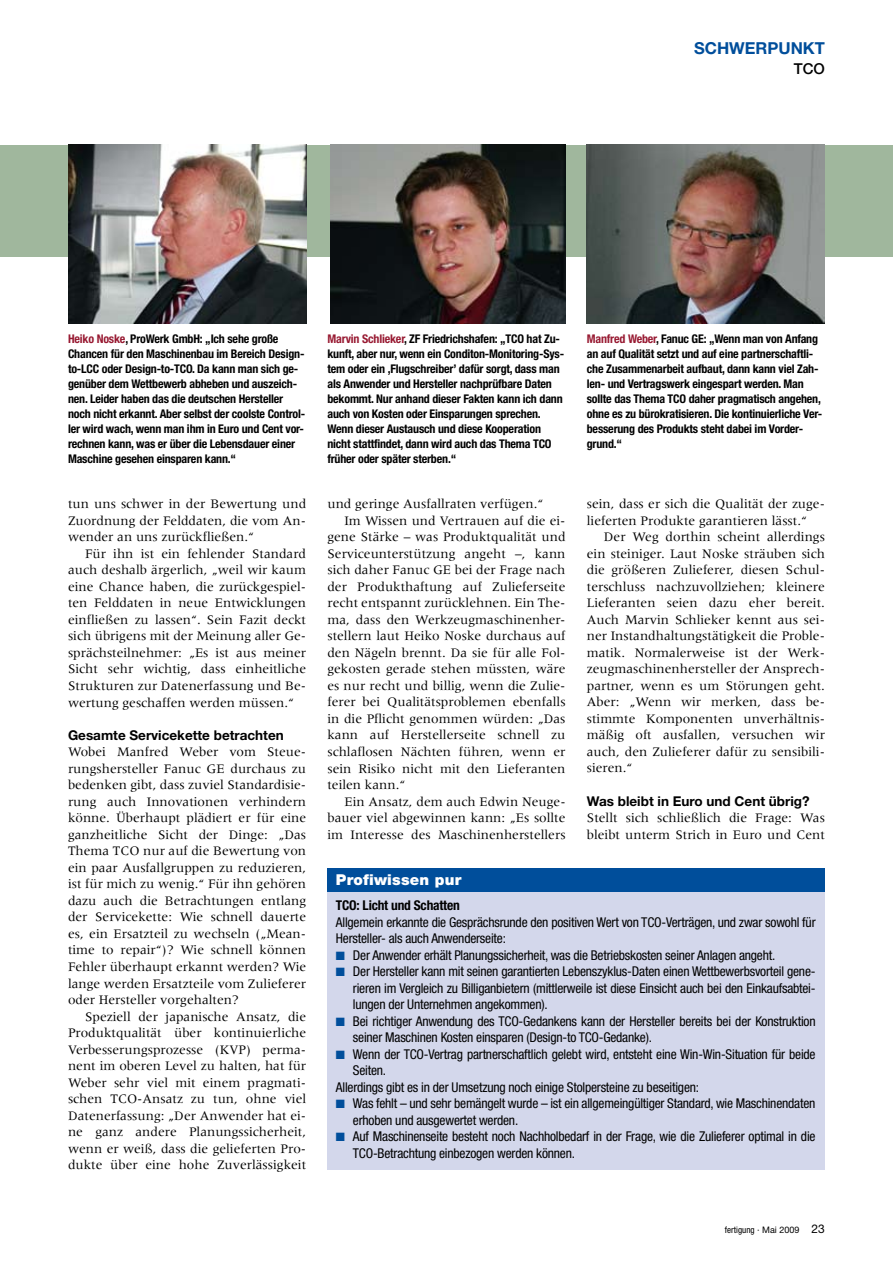
<style>
.page{position:relative;width:893px;height:1263px;background:#fff}
.page>*{position:absolute;margin:0;border:0;box-sizing:border-box;transform-origin:0 0}
.t1{font:700 16.5px "Helvetica Neue LT Std";color:#004e9b}
.t2{font:900 15px "Helvetica Neue LT Std";color:#fff}
.t3{font:500 15px "Helvetica Neue LT Std";color:#000}
.t4{font:13.5px/16.5px "Meridien LT Std";color:#000;text-align:justify}
.t5{font:condensed 13.5px/16.5px "Helvetica Neue LT Std";letter-spacing:-.015em;color:#000}
.t6{font:700 13.5px "Helvetica Neue LT Std";color:#000}
.t7{font:700 condensed 13.5px "Helvetica Neue LT Std";letter-spacing:-.015em;color:#000}
.t8{font:700 condensed 12px/15px "Helvetica Neue LT Std";letter-spacing:-.015em;color:#000}
.t9{font:condensed 9px "Helvetica Neue LT Std";color:#000}
.s1{color:#981a32}
.s2{color:#004e9b}
.s3{font-stretch:normal}
.s4{font-stretch:normal;font-size:12px}
</style>
<div class="page">
<div style="left:0;top:145px;width:893px;height:111px;background:#a0b79d"></div>
<img style="left:68px;top:145px;width:238px;height:178px">
<img style="left:331px;top:145px;width:235px;height:178px">
<img style="left:587px;top:145px;width:238px;height:178px">
<div style="left:327px;top:872px;width:498px;height:297px;background:#d3d7eb"></div>
<div style="left:327px;top:868px;width:498px;height:24px;background:#004e9b"></div>
<p class="t1" style="left:694px;top:38px;width:132px">SCHWERPUNKT</p>
<p class="t3" style="left:794px;top:60px;width:33px">TCO</p>
<p class="t8" style="left:68px;top:331px;width:239px"><span class="s1">Heiko Noske</span>, ProWerk GmbH: „Ich sehe große Chancen für den Maschinenbau im Bereich Design&shy;to-LCC oder Design-to-TCO. Da kann man sich ge&shy;genüber dem Wettbewerb abheben und auszeich&shy;nen. Leider haben das die deutschen Hersteller noch nicht erkannt. Aber selbst der coolste Control&shy;ler wird wach, wenn man ihm in Euro und Cent vor&shy;rechnen kann, was er über die Lebensdauer einer Maschine gesehen einsparen kann.“</p>
<p class="t8" style="left:327px;top:331px;width:238px"><span class="s1">Marvin Schlieker</span>, ZF Friedrichshafen: „TCO hat Zu&shy;kunft, aber nur, wenn ein Conditon-Monitoring-Sys&shy;tem oder ein ,Flugschreiber’ dafür sorgt, dass man als Anwender und Hersteller nachprüfbare Daten bekommt. Nur anhand dieser Fakten kann ich dann auch von Kosten oder Einsparungen sprechen.<br>Wenn dieser Austausch und diese Kooperation nicht stattfindet, dann wird auch das Thema TCO früher oder später sterben.“</p>
<p class="t8" style="left:587px;top:331px;width:237px"><span class="s1">Manfred Weber</span>, Fanuc GE: „Wenn man von Anfang an auf Qualität setzt und auf eine partnerschaftli&shy;che Zusammenarbeit aufbaut, dann kann viel Zah&shy;len- und Vertragswerk eingespart werden. Man sollte das Thema TCO daher pragmatisch angehen, ohne es zu bürokratisieren. Die kontinuierliche Ver&shy;besserung des Produkts steht dabei im Vorder&shy;grund.“</p>
<p class="t4" style="left:68px;top:496px;width:240px">tun uns schwer in der Bewertung und Zuordnung der Felddaten, die vom An&shy;wender an uns zurückfließen.“</p>
<p class="t4" style="left:68px;top:545px;width:240px;text-indent:17px">Für ihn ist ein fehlender Standard auch deshalb ärgerlich, „weil wir kaum eine Chance haben, die zurückgespiel&shy;ten Felddaten in neue Entwicklungen einfließen zu lassen“. Sein Fazit deckt sich übrigens mit der Meinung aller Ge&shy;sprächsteilnehmer: „Es ist aus meiner Sicht sehr wichtig, dass einheitliche Strukturen zur Datenerfassung und Be&shy;wertung geschaffen werden müssen.“</p>
<p class="t6" style="left:68px;top:726px;width:217px">Gesamte Servicekette betrachten</p>
<p class="t4" style="left:68px;top:743px;width:240px">Wobei Manfred Weber vom Steue&shy;rungshersteller Fanuc GE durchaus zu bedenken gibt, dass zuviel Standardisie&shy;rung auch Innovationen verhindern könne. Überhaupt plädiert er für eine ganzheitliche Sicht der Dinge: „Das Thema TCO nur auf die Bewertung von ein paar Ausfallgruppen zu reduzieren, ist für mich zu wenig.“ Für ihn gehören dazu auch die Betrachtungen entlang der Servicekette: Wie schnell dauerte es, ein Ersatzteil zu wechseln („Mean&shy;time to repair“)? Wie schnell können Fehler überhaupt erkannt werden? Wie lange werden Ersatzteile vom Zulieferer oder Hersteller vorgehalten?</p>
<p class="t4" style="left:68px;top:1008px;width:240px;text-indent:17px">Speziell der japanische Ansatz, die Produktqualität über kontinuierliche Verbesserungsprozesse (KVP) perma&shy;nent im oberen Level zu halten, hat für Weber sehr viel mit einem pragmati&shy;schen TCO-Ansatz zu tun, ohne viel Datenerfassung: „Der Anwender hat ei&shy;ne ganz andere Planungssicherheit, wenn er weiß, dass die gelieferten Pro&shy;dukte über eine hohe Zuverlässigkeit</p>
<p class="t4" style="left:327px;top:495px;width:218px">und geringe Ausfallraten verfügen.“</p>
<p class="t4" style="left:344px;top:512px;width:223px">Im Wissen und Vertrauen auf die ei-</p>
<p class="t4" style="left:327px;top:528px;width:240px">gene Stärke – was Produktqualität und</p>
<p class="t4" style="left:327px;top:545px;width:240px">Serviceunterstützung angeht –, kann</p>
<p class="t4" style="left:327px;top:562px;width:240px">sich daher Fanuc GE bei der Frage nach</p>
<p class="t4" style="left:327px;top:578px;width:240px">der Produkthaftung auf Zulieferseite</p>
<p class="t4" style="left:327px;top:595px;width:240px">recht entspannt zurücklehnen. Ein The-</p>
<p class="t4" style="left:327px;top:611px;width:240px">ma, dass den Werkzeugmaschinenher-</p>
<p class="t4" style="left:327px;top:628px;width:240px">stellern laut Heiko Noske durchaus auf</p>
<p class="t4" style="left:327px;top:644px;width:240px">den Nägeln brennt. Da sie für alle Fol-</p>
<p class="t4" style="left:327px;top:661px;width:240px">gekosten gerade stehen müssten, wäre</p>
<p class="t4" style="left:327px;top:677px;width:240px">es nur recht und billig, wenn die Zulie-</p>
<p class="t4" style="left:327px;top:694px;width:240px">ferer bei Qualitätsproblemen ebenfalls</p>
<p class="t4" style="left:327px;top:710px;width:240px">in die Pflicht genommen würden: „Das</p>
<p class="t4" style="left:327px;top:727px;width:240px">kann auf Herstellerseite schnell zu</p>
<p class="t4" style="left:327px;top:743px;width:240px">schlaflosen Nächten führen, wenn er</p>
<p class="t4" style="left:327px;top:760px;width:240px">sein Risiko nicht mit den Lieferanten</p>
<p class="t4" style="left:327px;top:776px;width:80px">teilen kann.“</p>
<p class="t4" style="left:344px;top:793px;width:223px">Ein Ansatz, dem auch Edwin Neuge-</p>
<p class="t4" style="left:327px;top:809px;width:240px">bauer viel abgewinnen kann: „Es sollte</p>
<p class="t4" style="left:327px;top:826px;width:240px">im Interesse des Maschinenherstellers</p>
<p class="t2" style="left:336px;top:871px;width:127px">Profiwissen pur</p>
<p class="t4" style="left:587px;top:495px;width:240px">sein, dass er sich die Qualität der zuge&shy;lieferten Produkte garantieren lässt.“</p>
<p class="t4" style="left:587px;top:528px;width:240px;text-indent:17px">Der Weg dorthin scheint allerdings ein steiniger. Laut Noske sträuben sich die größeren Zulieferer, diesen Schul&shy;terschluss nachzuvollziehen; kleinere Lieferanten seien dazu eher bereit.<br>Auch Marvin Schlieker kennt aus sei&shy;ner Instandhaltungstätigkeit die Proble&shy;matik. Normalerweise ist der Werk&shy;zeugmaschinenhersteller der Ansprech&shy;partner, wenn es um Störungen geht.<br>Aber: „Wenn wir merken, dass be&shy;stimmte Komponenten unverhältnis&shy;mäßig oft ausfallen, versuchen wir auch, den Zulieferer dafür zu sensibili&shy;sieren.“</p>
<p class="t6" style="left:587px;top:792px;width:224px">Was bleibt in Euro und Cent übrig?</p>
<p class="t4" style="left:587px;top:809px;width:240px">Stellt sich schließlich die Frage: Was bleibt unterm Strich in Euro und Cent</p>
<p class="t7" style="left:336px;top:897px;width:125px">TCO: Licht und Schatten</p>
<p class="t5" style="left:336px;top:913px;width:481px">Allgemein erkannte die Gesprächsrunde den positiven Wert von TCO-Verträgen, und zwar sowohl für<br>Hersteller- als auch Anwenderseite:</p>
<p class="t5" style="left:336px;top:946px;width:441px"><span class="s2">■</span> Der Anwender erhält Planungssicherheit, was die Betriebskosten seiner Anlagen angeht.</p>
<p class="t5" style="left:353px;top:963px;width:464px;text-align:justify;text-indent:-17px"><span class="s2">■</span> Der Hersteller kann mit seinen garantierten Lebenszyklus-Daten einen Wettbewerbsvorteil gene&shy;rieren im Vergleich zu Billiganbietern (mittlerweile ist diese Einsicht auch bei den Einkaufsabtei&shy;lungen der Unternehmen angekommen).</p>
<p class="t5" style="left:353px;top:1012px;width:464px;text-indent:-17px"><span class="s2">■</span> Bei richtiger Anwendung des TCO-Gedankens kann der Hersteller bereits bei der Konstruktion seiner Maschinen Kosten einsparen (Design-to TCO-Gedanke).</p>
<p class="t5" style="left:336px;top:1045px;width:481px"><span class="s2">■</span> Wenn der TCO-Vertrag partnerschaftlich gelebt wird, entsteht eine Win-Win-Situation für beide</p>
<p class="t5" style="left:353px;top:1062px;width:35px">Seiten.</p>
<p class="t5" style="left:336px;top:1078px;width:365px">Allerdings gibt es in der Umsetzung noch einige Stolpersteine zu beseitigen:</p>
<p class="t5" style="left:353px;top:1095px;width:464px;text-indent:-17px"><span class="s2">■</span> Was fehlt – und sehr bemängelt wurde – ist ein allgemeingültiger Standard, wie Maschinendaten erhoben und ausgewertet werden.</p>
<p class="t5" style="left:353px;top:1128px;width:464px;text-indent:-17px"><span class="s2">■</span> Auf Maschinenseite besteht noch Nachholbedarf in der Frage, wie die Zulieferer optimal in die<br>TCO-Betrachtung einbezogen werden können.</p>
<p class="t9" style="left:725px;top:1225px;width:102px">fertigung <span class="s3">· Mai 2009</span> <span class="s4">23</span></p>
</div>
